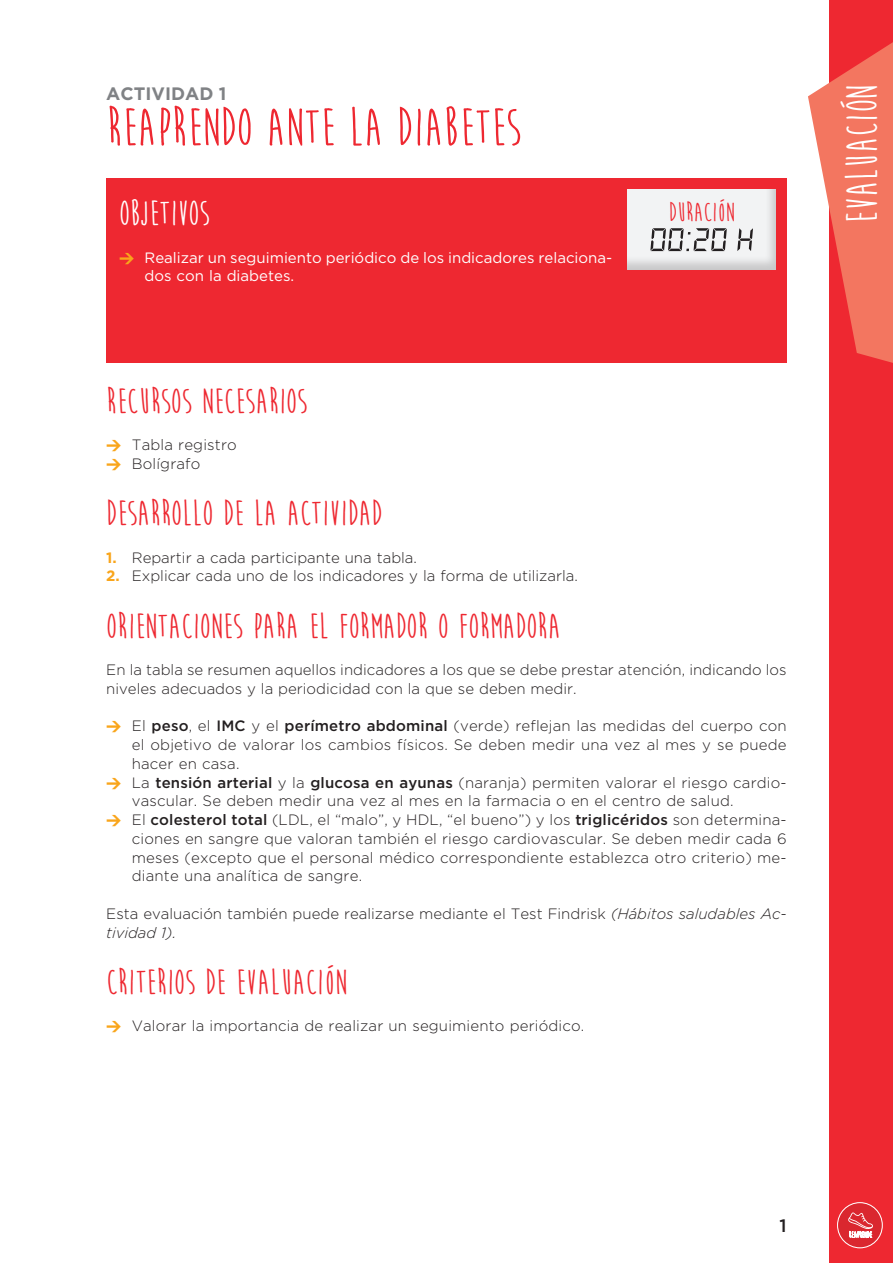
<style>
.page{position:relative;width:893px;height:1263px;background:#fff}
.page>*{position:absolute;margin:0;border:0;box-sizing:border-box;transform-origin:0 0}
.ACTIVIDAD__evaluació{font:700 54px "Moon Flower";color:#ee2831}
.t1{font:700 45px "Moon Flower";color:#fff}
._02_ladillo__evaluac{font:700 36px "Moon Flower";color:#ee2831}
._02_ladillo_calado{font:700 36px "Moon Flower";color:#fff}
.t2{font:700 27px "Moon Flower";color:#ee2831}
.ACTIVIDAD{font:700 18px "Gotham";color:#808285}
.ACTIVIDAD-2{font:500 18px "Gotham";color:#231f20}
._01_texto_general{font:300 15px/18.8px "Gotham";letter-spacing:.01em;color:#231f20}
.t3{font:15px/18.8px "Gotham";color:#fff}
.s1{font-family:"DIN";font-weight:900;color:#f9a51b}
.s2{font-weight:700;color:#f9a51b}
.s3{font-weight:500}
.s4{font-style:italic}
</style>
<div class="page">
<div style="left:829px;top:0;width:64px;height:1263px;background:#ee2831"></div>
<svg style="left:808px;top:42px;width:85px;height:321px"></svg>
<svg style="left:837px;top:1202px;width:45px;height:46px"></svg>
<div style="left:837px;top:1202px;width:45px;height:46px;border:1px solid #fff;border-radius:50%"></div>
<svg style="left:848px;top:1212px;width:25px;height:27px"></svg>
<div style="left:106px;top:179px;width:681px;height:184px;background:#ee2831"></div>
<div style="left:625px;top:188px;width:152px;height:83px;background:#231f20;opacity:.2"></div>
<svg style="left:650px;top:228px;width:103px;height:23px"></svg>
<p class="ACTIVIDAD" style="left:106px;top:83px;width:122px">ACTIVIDAD 1</p>
<p class="ACTIVIDAD__evaluació" style="left:106px;top:99px;width:416px">REAPRENDO ANTE LA DIABETES</p>
<p class="_02_ladillo_calado" style="left:119px;top:194px;width:92px">OBJETIVOS</p>
<p class="t3" style="left:145px;top:248px;width:469px;text-indent:-26px"><span class="s1">&gt;</span> Realizar un seguimiento periódico de los indicadores relaciona&shy;dos con la diabetes.</p>
<p class="t2" style="left:669px;top:198px;width:68px">DURACIÓN</p>
<p class="_02_ladillo__evaluac" style="left:106px;top:382px;width:202px">RECURSOS NECESARIOS</p>
<p class="_01_texto_general" style="left:106px;top:435px;width:132px"><span class="s1">&gt;</span> Tabla registro</p>
<p class="_01_texto_general" style="left:106px;top:454px;width:96px"><span class="s1">&gt;</span> Bolígrafo</p>
<p class="_02_ladillo__evaluac" style="left:106px;top:494px;width:277px">DESARROLLO DE LA ACTIVIDAD</p>
<p class="_01_texto_general" style="left:106px;top:548px;width:312px"><span class="s2">1.</span> Repartir a cada participante una tabla.</p>
<p class="_01_texto_general" style="left:106px;top:566px;width:473px"><span class="s2">2.</span> Explicar cada uno de los indicadores y la forma de utilizarla.</p>
<p class="_02_ladillo__evaluac" style="left:106px;top:607px;width:456px">ORIENTACIONES PARA EL FORMADOR O FORMADORA</p>
<p class="_01_texto_general" style="left:106px;top:660px;width:682px">En la tabla se resumen aquellos indicadores a los que se debe prestar atención, indicando los niveles adecuados y la periodicidad con la que se deben medir.</p>
<p class="_01_texto_general" style="left:132px;top:716px;width:656px;text-align:justify;text-indent:-26px"><span class="s1">&gt;</span> El <span class="s3">peso</span>, el <span class="s3">IMC</span> y el <span class="s3">perímetro abdominal</span> (verde) reflejan las medidas del cuerpo con el objetivo de valorar los cambios físicos. Se deben medir una vez al mes y se puede hacer en casa.</p>
<p class="_01_texto_general" style="left:132px;top:773px;width:656px;text-indent:-26px"><span class="s1">&gt;</span> La <span class="s3">tensión arterial</span> y la <span class="s3">glucosa en ayunas</span> (naranja) permiten valorar el riesgo cardio&shy;vascular. Se deben medir una vez al mes en la farmacia o en el centro de salud.</p>
<p class="_01_texto_general" style="left:132px;top:810px;width:656px;text-align:justify;text-indent:-26px"><span class="s1">&gt;</span> El <span class="s3">colesterol total</span> (LDL, el “malo”, y HDL, “el bueno”) y los <span class="s3">triglicéridos</span> son determina&shy;ciones en sangre que valoran también el riesgo cardiovascular. Se deben medir cada 6 meses (excepto que el personal médico correspondiente establezca otro criterio) me&shy;diante una analítica de sangre.</p>
<p class="_01_texto_general" style="left:106px;top:904px;width:682px">Esta evaluación también puede realizarse mediante el Test Findrisk <span class="s4">(Hábitos saludables Ac&shy;tividad 1).</span></p>
<p class="_02_ladillo__evaluac" style="left:106px;top:963px;width:242px">CRITERIOS DE EVALUACIÓN</p>
<p class="_01_texto_general" style="left:106px;top:1016px;width:480px"><span class="s1">&gt;</span> Valorar la importancia de realizar un seguimiento periódico.</p>
<h2 class="t1" style="left:839px;top:224px;width:141px;rotate:-90deg">EVALUACIÓN</h2>
<p class="ACTIVIDAD-2" style="left:779px;top:1215px;width:9px">1</p>
</div>
